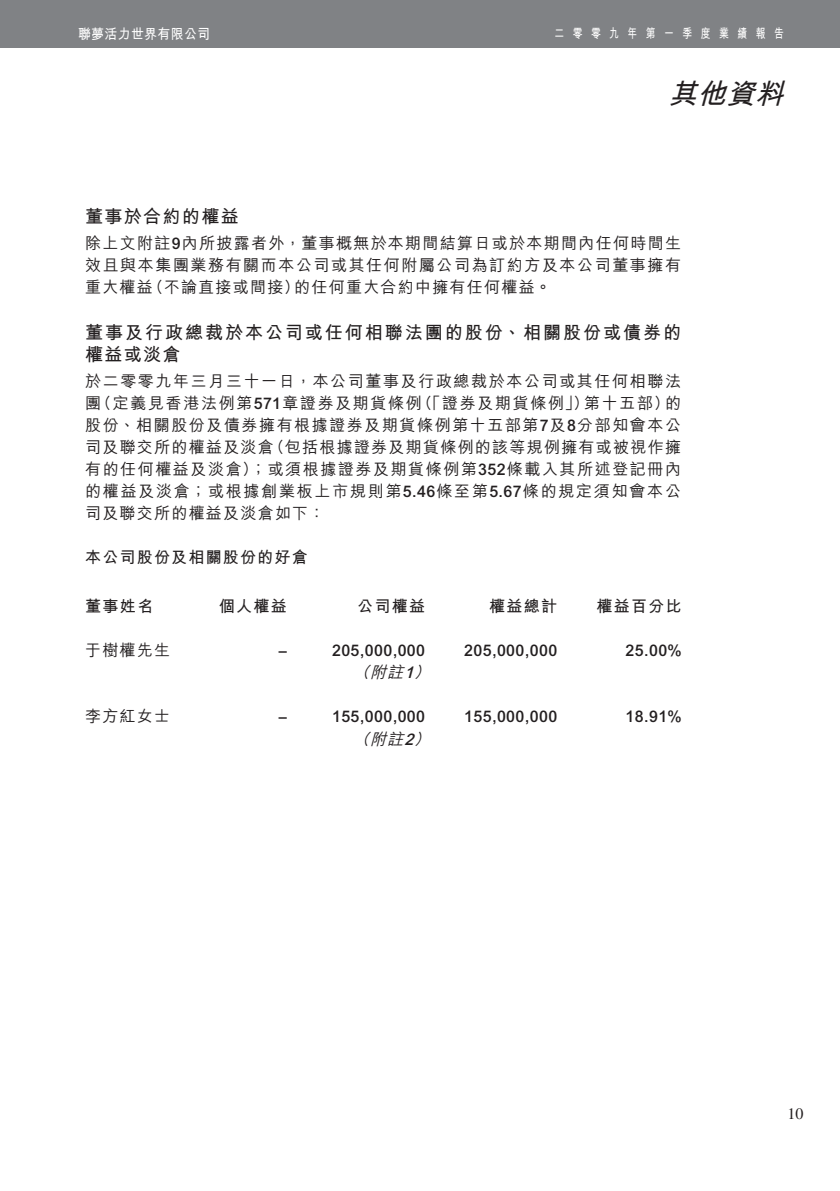
<style>
.page{position:relative;width:840px;height:1191px;background:#fff}
.page>*{position:absolute;margin:0;border:0;box-sizing:border-box;transform-origin:0 0}
.t1{font:italic 28px "M Hei HK Bold B5 pc H";color:#231f20}
.t2{font:18px/22px "M Hei HK Bold B5 pc H";letter-spacing:.11em;color:#231f20}
.t3{font:18px "M Hei HK Bold B5 pc H";letter-spacing:.075em;color:#231f20}
.t4{font:16px/22px "M Hei HK Medium B5 pc H";letter-spacing:.095em;color:#231f20;text-align:justify}
.t5{font:500 16px "Arial MT Std";letter-spacing:.03em;color:#231f20}
.t6{font:16px "M Hei HK Bold B5 pc H";letter-spacing:.08em;color:#231f20}
.t7{font:italic 16px "M Hei HK Medium B5 pc H";color:#231f20}
.t8{font:16px "Times LT Std";color:#231f20}
.t9{font:14px "M Hei HK Bold B5 pc H";letter-spacing:.03em;color:#fff;scale:.92 1}
.t10{font:13px "M Hei HK Bold B5 pc H";letter-spacing:.875em;color:#fff;scale:.75 1}
.s1{font-family:"Arial MT Std";font-weight:500}
</style>
<div class="page">
<div style="left:0;top:0;width:839px;height:47px;background:#808285"></div>
<p class="t9" style="left:78px;top:28px;width:145px">聯夢活力世界有限公司</p>
<p class="t10" style="left:554px;top:28px;width:307px">二零零九年第一季度業績報告</p>
<h1 class="t1" style="left:668px;top:83px;width:123px">其他資料</h1>
<p class="t3" style="left:85px;top:209px;width:155px">董事於合約的權益</p>
<p class="t4" style="left:85px;top:234px;width:597px">除上文附註<span class="s1">9</span>內所披露者外，董事概無於本期間結算日或於本期間內任何時間生效且與本集團業務有關而本公司或其任何附屬公司為訂約方及本公司董事擁有重大權益（不論直接或間接）的任何重大合約中擁有任何權益。</p>
<p class="t2" style="left:85px;top:323px;width:597px">董事及行政總裁於本公司或任何相聯法團的股份、相關股份或債券的權益或淡倉</p>
<p class="t4" style="left:85px;top:372px;width:597px">於二零零九年三月三十一日，本公司董事及行政總裁於本公司或其任何相聯法團（定義見香港法例第<span class="s1">571</span>章證券及期貨條例（「證券及期貨條例」）第十五部）的股份、相關股份及債券擁有根據證券及期貨條例第十五部第<span class="s1">7</span>及<span class="s1">8</span>分部知會本公司及聯交所的權益及淡倉（包括根據證券及期貨條例的該等規例擁有或被視作擁有的任何權益及淡倉）；或須根據證券及期貨條例第<span class="s1">352</span>條載入其所述登記冊內的權益及淡倉；或根據創業板上市規則第<span class="s1">5.46</span>條至第<span class="s1">5.67</span>條的規定須知會本公司及聯交所的權益及淡倉如下：</p>
<p class="t6" style="left:85px;top:551px;width:224px">本公司股份及相關股份的好倉</p>
<p class="t6" style="left:85px;top:600px;width:69px">董事姓名</p>
<p class="t6" style="left:219px;top:600px;width:69px">個人權益</p>
<p class="t6" style="left:357px;top:600px;width:69px">公司權益</p>
<p class="t6" style="left:489px;top:600px;width:69px">權益總計</p>
<p class="t6" style="left:596px;top:600px;width:87px">權益百分比</p>
<p class="t4" style="left:85px;top:641px;width:86px">于樹權先生</p>
<p class="t5" style="left:279px;top:645px;width:9px">–</p>
<p class="t5" style="left:332px;top:645px;width:94px">205,000,000</p>
<p class="t5" style="left:464px;top:645px;width:94px">205,000,000</p>
<p class="t5" style="left:625px;top:645px;width:58px">25.00%</p>
<p class="t7" style="left:353px;top:666px;width:82px">（附註<span class="s1">1</span>）</p>
<p class="t4" style="left:85px;top:707px;width:86px">李方紅女士</p>
<p class="t5" style="left:279px;top:711px;width:9px">–</p>
<p class="t5" style="left:332px;top:711px;width:94px">155,000,000</p>
<p class="t5" style="left:464px;top:711px;width:94px">155,000,000</p>
<p class="t5" style="left:625px;top:711px;width:58px">18.91%</p>
<p class="t7" style="left:353px;top:732px;width:82px">（附註<span class="s1">2</span>）</p>
<p class="t8" style="left:787px;top:1104px;width:17px">10</p>
</div>
